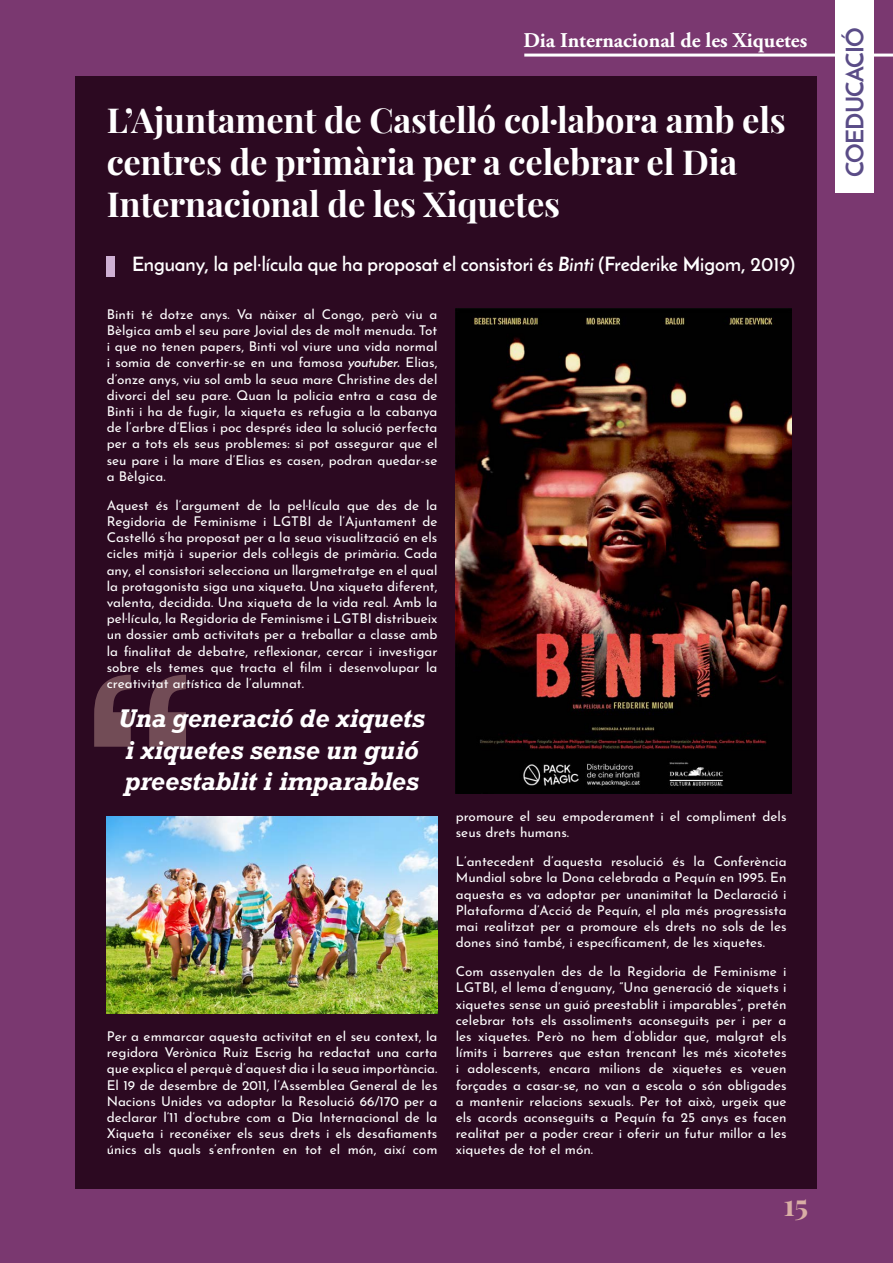
<style>
.page{position:relative;width:893px;height:1263px;background:#7a3870}
.page>*{position:absolute;margin:0;border:0;box-sizing:border-box;transform-origin:0 0}
.t1{font:700 34.5px/42px "Playfair Display";letter-spacing:-.005em;color:#fff}
.t2{font:700 30px "Playfair Display";color:#d9aea5}
.t3{font:italic 700 24px/31.5px "Rockwell";letter-spacing:-.01em;color:#fff}
.t4{font:700 24px "Josefin Sans";letter-spacing:-.03em;color:#5a4c87}
.t5{font:700 21px "Adobe Garamond Pro";color:#fff}
.t6{font:700 19.5px "Josefin Sans";color:#fff}
.t7{font:13.5px/16.2px "Josefin Sans";color:#fff;text-align:justify}
.s1{font-style:italic}
.s2{font-weight:700;font-style:italic}
</style>
<div class="page">
<div style="left:76px;top:76px;width:741px;height:1112px;background:#2c0921"></div>
<hr style="left:524px;top:54px;width:369px;height:3px;background:#fff">
<svg style="left:94px;top:675px;width:92px;height:72px"></svg>
<div style="left:107px;top:256px;width:8px;height:21px;background:#cfb0d4"></div>
<img style="left:107px;top:816px;width:330px;height:197px">
<img style="left:455px;top:309px;width:337px;height:484px">
<div style="left:836px;top:0;width:38px;height:192px;background:#fff"></div>
<h3 class="t5" style="left:523px;top:28px;width:285px">Dia Internacional de les Xiquetes</h3>
<h1 class="t1" style="left:107px;top:96px;width:681px">L’Ajuntament de Castelló col·labora amb els centres de primària per a celebrar el Dia<br>Internacional de les Xiquetes</h1>
<h3 class="t6" style="left:132px;top:252px;width:665px">Enguany, la pel·lícula que ha proposat el consistori és <span class="s1">Binti</span> (Frederike Migom, 2019)</h3>
<p class="t7" style="left:107px;top:304px;width:332px">Binti té dotze anys. Va nàixer al Congo, però viu a Bèlgica amb el seu pare Jovial des de molt menuda. Tot i que no tenen papers, Binti vol viure una vida normal i somia de convertir-se en una famosa <span class="s2">youtuber.</span> Elias, d’onze anys, viu sol amb la seua mare Christine des del divorci del seu pare. Quan la policia entra a casa de Binti i ha de fugir, la xiqueta es refugia a la cabanya de l’arbre d’Elias i poc després idea la solució perfecta per a tots els seus problemes: si pot assegurar que el seu pare i la mare d’Elias es casen, podran quedar-se a Bèlgica.</p>
<p class="t7" style="left:107px;top:495px;width:332px">Aquest és l’argument de la pel·lícula que des de la Regidoria de Feminisme i LGTBI de l’Ajuntament de Castelló s’ha proposat per a la seua visualització en els cicles mitjà i superior dels col·legis de primària. Cada any, el consistori selecciona un llargmetratge en el qual la protagonista siga una xiqueta. Una xiqueta diferent, valenta, decidida. Una xiqueta de la vida real. Amb la pel·lícula, la Regidoria de Feminisme i LGTBI distribueix un dossier amb activitats per a treballar a classe amb la finalitat de debatre, reflexionar, cercar i investigar sobre els temes que tracta el film i desenvolupar la creativitat artística de l’alumnat.</p>
<h3 class="t3" style="left:119px;top:702px;width:308px">Una generació de xiquets i xiquetes sense un guió preestablit i imparables</h3>
<p class="t7" style="left:107px;top:1026px;width:332px">Per a emmarcar aquesta activitat en el seu context, la regidora Verònica Ruiz Escrig ha redactat una carta que explica el perquè d’aquest dia i la seua importància.<br>El 19 de desembre de 2011, l’Assemblea General de les Nacions Unides va adoptar la Resolució 66/170 per a declarar l’11 d’octubre com a Dia Internacional de la Xiqueta i reconéixer els seus drets i els desafiaments únics als quals s’enfronten en tot el món, així com</p>
<p class="t7" style="left:456px;top:806px;width:332px">promoure el seu empoderament i el compliment dels seus drets humans.</p>
<p class="t7" style="left:456px;top:852px;width:332px">L’antecedent d’aquesta resolució és la Conferència Mundial sobre la Dona celebrada a Pequín en 1995. En aquesta es va adoptar per unanimitat la Declaració i Plataforma d’Acció de Pequín, el pla més progressista mai realitzat per a promoure els drets no sols de les dones sinó també, i específicament, de les xiquetes.</p>
<p class="t7" style="left:456px;top:962px;width:332px">Com assenyalen des de la Regidoria de Feminisme i LGTBI, el lema d’enguany, “Una generació de xiquets i xiquetes sense un guió preestablit i imparables”, pretén celebrar tots els assoliments aconseguits per i per a les xiquetes. Però no hem d’oblidar que, malgrat els límits i barreres que estan trencant les més xicotetes i adolescents, encara milions de xiquetes es veuen forçades a casar-se, no van a escola o són obligades a mantenir relacions sexuals. Per tot això, urgeix que els acords aconseguits a Pequín fa 25 anys es facen realitat per a poder crear i oferir un futur millor a les xiquetes de tot el món.</p>
<h2 class="t2" style="left:783px;top:1181px;width:26px">15</h2>
<h3 class="t4" style="left:840px;top:177px;width:151px;rotate:-90deg">COEDUCACIÓ</h3>
</div>
